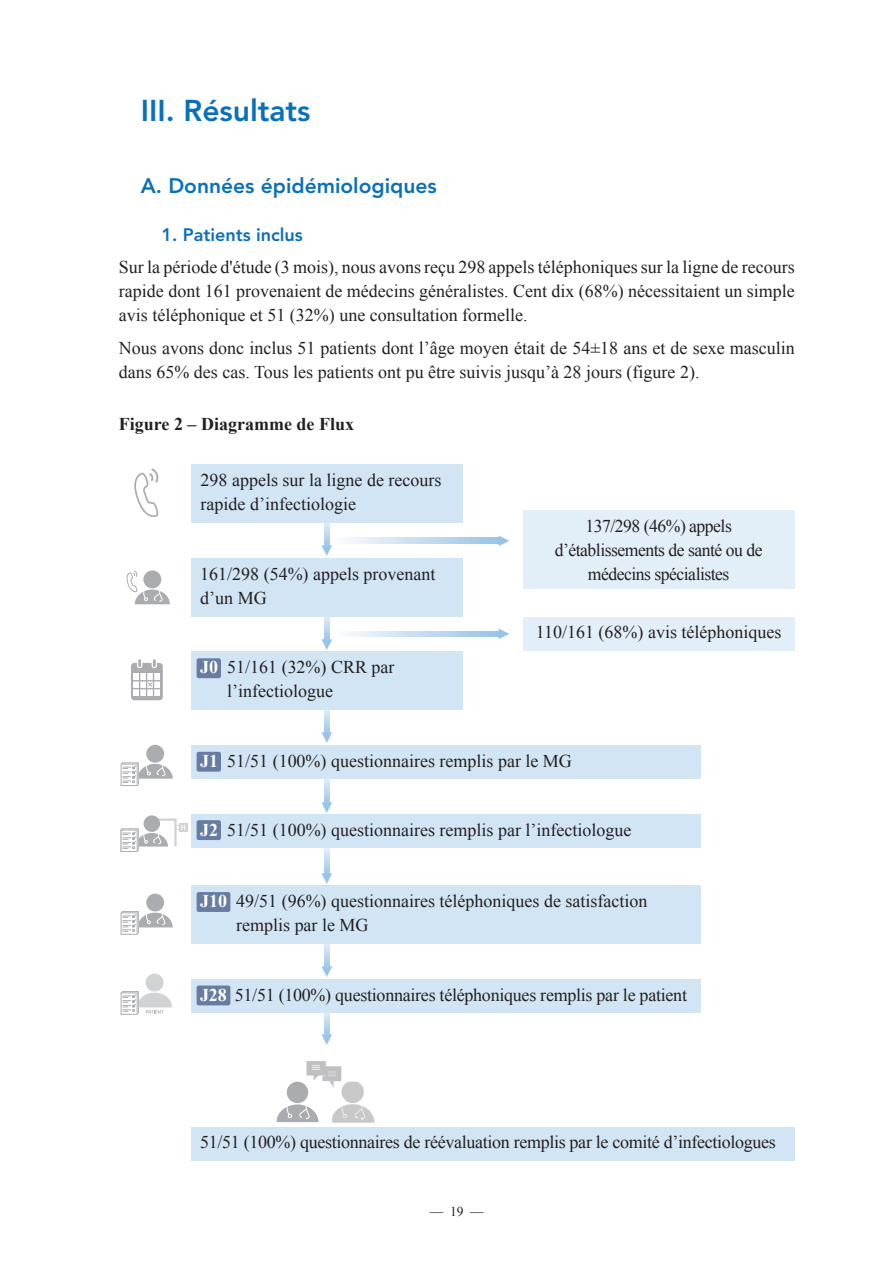
<style>
.page{position:relative;width:893px;height:1263px;background:#fff}
.page>*{position:absolute;margin:0;border:0;box-sizing:border-box;transform-origin:0 0}
.t1{font:800 30px "Avenir";color:#0a70b9}
.t2{font:800 21px "Avenir LT Std";color:#0a70b9}
.t3{font:18px/24px "Times New Roman";color:#231f20}
.t4{font:18px/24px "Times New Roman";letter-spacing:-.03em;color:#231f20;text-align:center}
.t5{font:700 18px "Times New Roman";color:#231f20}
.t6{font:800 18px "Avenir LT Std";color:#0a70b9}
.t7{font:300 15.45px "Klavika Arrows";color:#97c3e8}
.t8{font:13.5px "Times New Roman";color:#231f20}
.s1{font-weight:700;color:#fff}
</style>
<div class="page">
<svg style="left:324px;top:523px;width:5px;height:24px"></svg>
<svg style="left:324px;top:616px;width:5px;height:24px"></svg>
<svg style="left:324px;top:710px;width:5px;height:24px"></svg>
<svg style="left:324px;top:778px;width:5px;height:25px"></svg>
<svg style="left:324px;top:848px;width:5px;height:26px"></svg>
<svg style="left:324px;top:944px;width:5px;height:24px"></svg>
<svg style="left:324px;top:1012px;width:5px;height:24px"></svg>
<div style="left:191px;top:465px;width:272px;height:58px;background:#d2e5f5"></div>
<svg style="left:134px;top:468px;width:25px;height:49px"></svg>
<div style="left:191px;top:558px;width:272px;height:58px;background:#d2e5f5"></div>
<div style="left:523px;top:511px;width:272px;height:78px;background:#e2eef8"></div>
<div style="left:523px;top:617px;width:272px;height:33px;background:#e2eef8"></div>
<div style="left:191px;top:652px;width:272px;height:58px;background:#d2e5f5"></div>
<div style="left:131px;top:663px;width:32px;height:37px;background:#aaacaf;border-radius:3px"></div>
<div style="left:137px;top:658px;width:5px;height:10px;border:1px solid #fff;border-radius:2px"></div>
<div style="left:152px;top:658px;width:5px;height:10px;border:1px solid #fff;border-radius:2px"></div>
<svg style="left:133px;top:659px;width:27px;height:37px"></svg>
<div style="left:191px;top:745px;width:510px;height:33px;background:#d2e5f5"></div>
<div style="left:191px;top:815px;width:510px;height:33px;background:#d2e5f5"></div>
<div style="left:191px;top:886px;width:510px;height:58px;background:#d2e5f5"></div>
<div style="left:191px;top:979px;width:510px;height:33px;background:#d2e5f5"></div>
<div style="left:191px;top:1127px;width:604px;height:33px;background:#d2e5f5"></div>
<svg style="left:346px;top:538px;width:154px;height:5px"></svg>
<svg style="left:346px;top:631px;width:154px;height:5px"></svg>
<svg style="left:126px;top:570px;width:44px;height:34px"></svg>
<div style="left:179px;top:823px;width:8px;height:8px;background:#d1d2d3"></div>
<svg style="left:144px;top:815px;width:16px;height:17px"></svg>
<div style="left:146px;top:745px;width:18px;height:18px;background:#aaacaf;border-radius:50%"></div>
<svg style="left:120px;top:762px;width:53px;height:24px"></svg>
<svg style="left:120px;top:819px;width:65px;height:33px"></svg>
<div style="left:146px;top:894px;width:18px;height:18px;background:#aaacaf;border-radius:50%"></div>
<svg style="left:120px;top:911px;width:53px;height:24px"></svg>
<div style="left:146px;top:974px;width:18px;height:18px;background:#d1d2d3;border-radius:50%"></div>
<div style="left:122px;top:991px;width:17px;height:22px;border:1px solid #aaacaf"></div>
<svg style="left:120px;top:992px;width:52px;height:23px"></svg>
<div style="left:287px;top:1082px;width:21px;height:21px;background:#aaacaf;border-radius:50%"></div>
<svg style="left:276px;top:1102px;width:42px;height:20px"></svg>
<img style="left:332px;top:1082px;width:43px;height:41px">
<img style="left:306px;top:1061px;width:35px;height:24px">
<img style="left:306px;top:1082px;width:23px;height:3px">
<svg style="left:332px;top:1082px;width:9px;height:4px"></svg>
<div style="left:197px;top:658px;width:24px;height:20px;background:#677ca1;border-radius:2px"></div>
<div style="left:197px;top:752px;width:24px;height:20px;background:#677ca1;border-radius:2px"></div>
<div style="left:197px;top:820px;width:24px;height:20px;background:#677ca1;border-radius:2px"></div>
<div style="left:197px;top:892px;width:33px;height:20px;background:#677ca1;border-radius:2px"></div>
<div style="left:197px;top:986px;width:33px;height:19px;background:#677ca1;border-radius:2px"></div>
<h1 class="t1" style="left:141px;top:98px;width:171px">III. Résultats</h1>
<p class="t2" style="left:141px;top:176px;width:298px">A. Données épidémiologiques</p>
<p class="t6" style="left:161px;top:227px;width:143px">1. Patients inclus</p>
<p class="t3" style="left:119px;top:255px;width:677px;text-align:justify">Sur la période d'étude (3 mois), nous avons reçu 298 appels téléphoniques sur la ligne de recours rapide dont 161 provenaient de médecins généralistes. Cent dix (68%) nécessitaient un simple avis téléphonique et 51 (32%) une consultation formelle.</p>
<p class="t3" style="left:119px;top:335px;width:677px">Nous avons donc inclus 51 patients dont l’âge moyen était de 54±18 ans et de sexe masculin dans 65% des cas. Tous les patients ont pu être suivis jusqu’à 28 jours (figure 2).</p>
<p class="t5" style="left:119px;top:414px;width:236px">Figure 2 – Diagramme de Flux</p>
<p class="t3" style="left:201px;top:468px;width:242px">298 appels sur la ligne de recours rapide d’infectiologie</p>
<p class="t7" style="left:336px;top:544px;width:14px;rotate:90deg">1</p>
<p class="t3" style="left:200px;top:562px;width:237px">161/298 (54%) appels provenant d’un MG</p>
<p class="t7" style="left:336px;top:638px;width:14px;rotate:90deg">1</p>
<p class="t3" style="left:227px;top:655px;width:169px;text-indent:-27px"><span class="s1">J0</span> 51/161 (32%) CRR par l’infectiologue</p>
<p class="t7" style="left:336px;top:731px;width:14px;rotate:90deg">1</p>
<p class="t7" style="left:497px;top:531px;width:14px">1</p>
<p class="t7" style="left:497px;top:624px;width:14px">1</p>
<p class="t4" style="left:555px;top:514px;width:209px">137/298 (46%) appels d’établissements de santé ou de médecins spécialistes</p>
<p class="t3" style="left:536px;top:620px;width:247px">110/161 (68%) avis téléphoniques</p>
<p class="t3" style="left:200px;top:748px;width:373px"><span class="s1">J1</span> 51/51 (100%) questionnaires remplis par le MG</p>
<p class="t7" style="left:336px;top:801px;width:14px;rotate:90deg">1</p>
<p class="t3" style="left:200px;top:818px;width:433px"><span class="s1">J2</span> 51/51 (100%) questionnaires remplis par l’infectiologue</p>
<p class="t7" style="left:336px;top:872px;width:14px;rotate:90deg">1</p>
<p class="t3" style="left:236px;top:889px;width:413px;text-indent:-36px"><span class="s1">J10</span> 49/51 (96%) questionnaires téléphoniques de satisfaction remplis par le MG</p>
<p class="t7" style="left:336px;top:965px;width:14px;rotate:90deg">1</p>
<p class="t3" style="left:200px;top:982px;width:488px"><span class="s1">J28</span> 51/51 (100%) questionnaires téléphoniques remplis par le patient</p>
<p class="t7" style="left:336px;top:1033px;width:14px;rotate:90deg">1</p>
<p class="t3" style="left:200px;top:1130px;width:577px">51/51 (100%) questionnaires de réévaluation remplis par le comité d’infectiologues</p>
<p class="t8" style="left:430px;top:1204px;width:55px">— 19 —</p>
</div>
